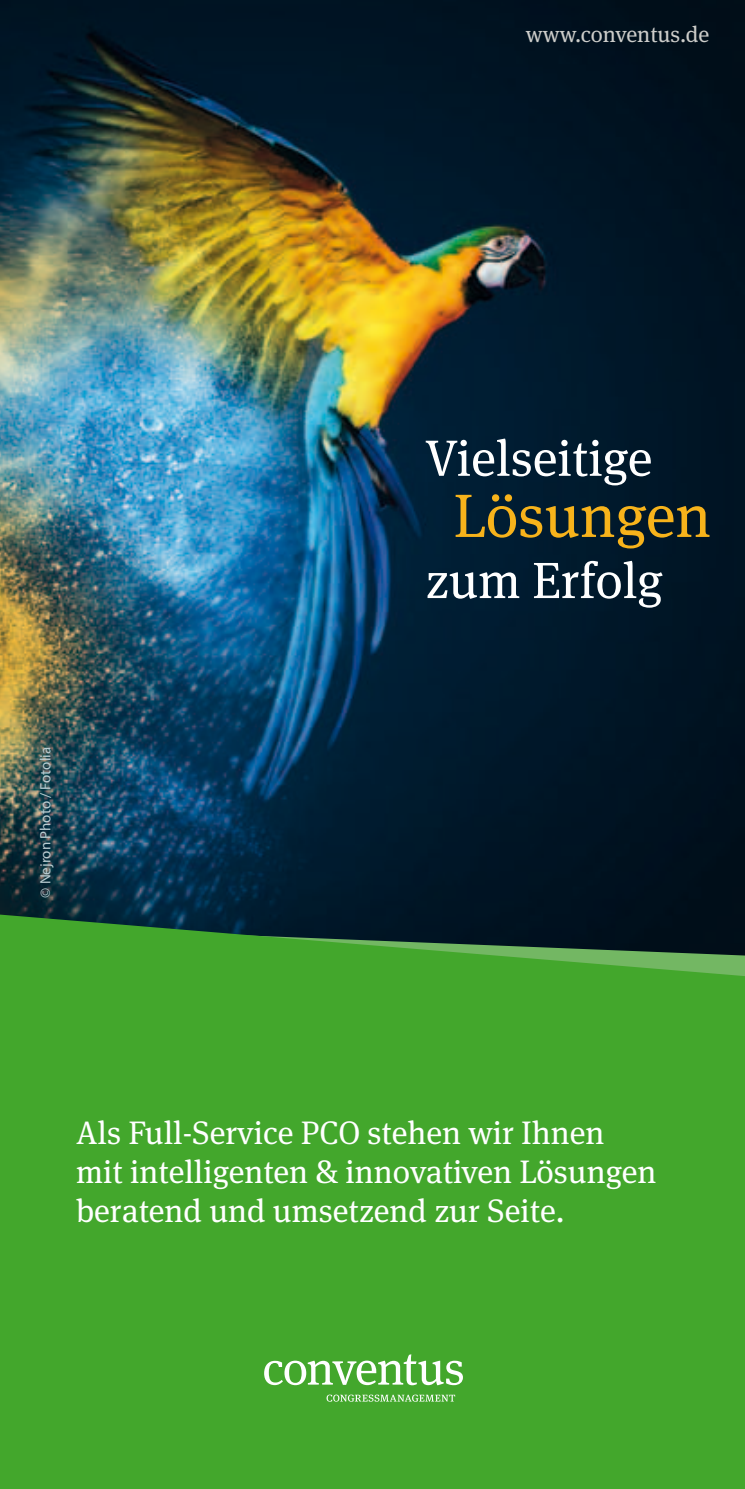
<style>
.page{position:relative;width:745px;height:1489px;background:#fff}
.page>*{position:absolute;margin:0;border:0;box-sizing:border-box;transform-origin:0 0}
.t1{font:32.5px/39px "Meta Serif Pro";color:#fff}
.t2{font:22.5px "Meta Serif Pro";color:#cdcdca}
.t3{font:15px "Myriad Pro";color:#bacdd2}
</style>
<div class="page">
<img style="left:0;top:0;width:744px;height:893px">
<svg style="left:455px;top:495px;width:254px;height:53px"></svg>
<svg style="left:425px;top:438px;width:225px;height:47px"></svg>
<svg style="left:427px;top:572px;width:92px;height:26px"></svg>
<svg style="left:533px;top:561px;width:129px;height:46px"></svg>
<svg style="left:0;top:893px;width:744px;height:595px;fill:#43a72c"></svg>
<svg style="left:264px;top:1354px;width:198px;height:31px"></svg>
<svg style="left:326px;top:1394px;width:129px;height:7px"></svg>
<p class="t2" style="left:525px;top:17px;width:185px">www.conventus.de</p>
<p class="t3" style="left:36px;top:897px;width:152px;rotate:-90deg">© Nejron Photo / Fotolia</p>
<p class="t1" style="left:76px;top:1111px;width:581px">Als Full-Service PCO stehen wir Ihnen mit intelligenten &amp; innovativen Lösungen beratend und umsetzend zur Seite.</p>
</div>
